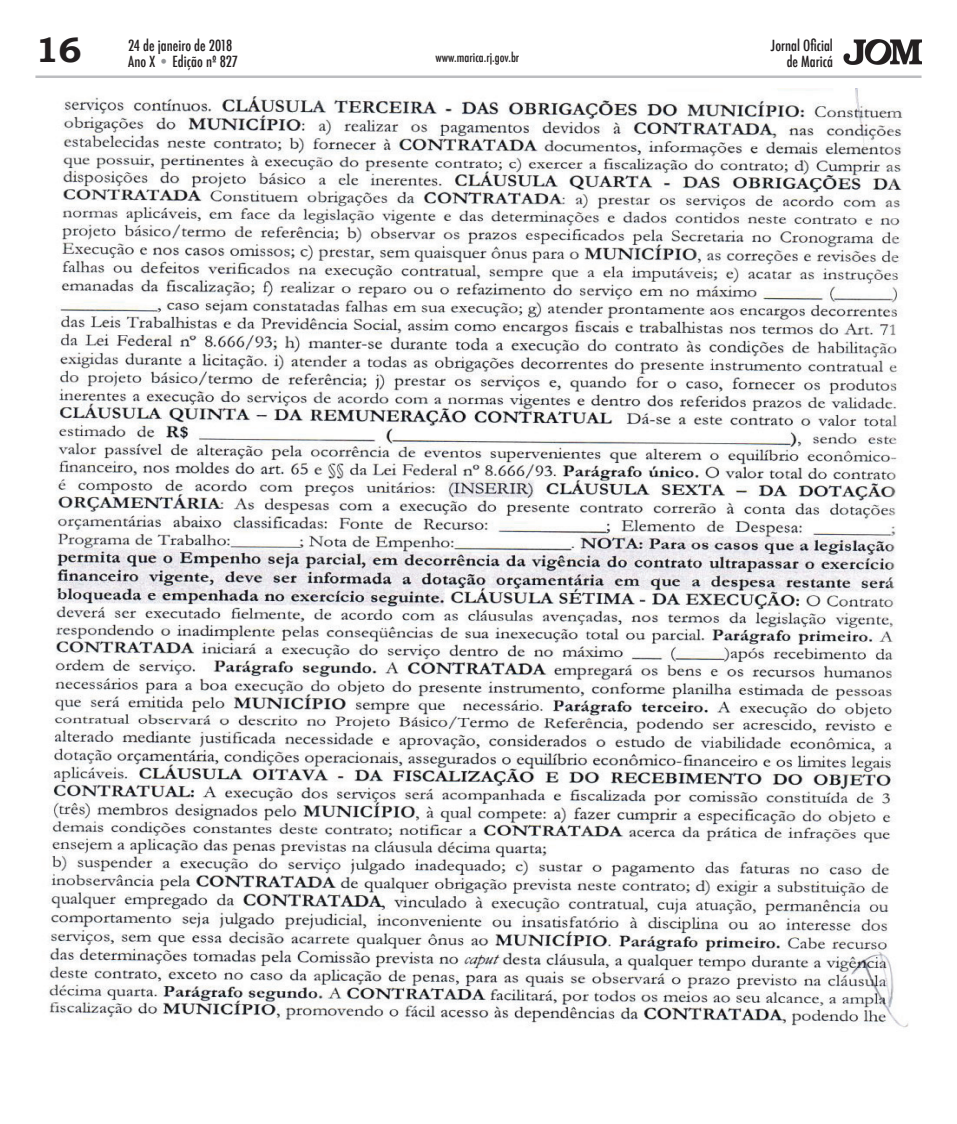
<style>
.page{position:relative;width:957px;height:1124px;background:#fff}
.page>*{position:absolute;margin:0;border:0;box-sizing:border-box;transform-origin:0 0}
.t1{font:700 35px "Bookman Old Style";color:#231f20}
.t2{font:500 condensed 15px/15.6px "Futura";color:#231f20;text-align:right}
.t3{font:500 condensed 12.5px "Futura";color:#231f20}
.s1{color:#939598}
</style>
<div class="page">
<img style="left:843px;top:39px;width:78px;height:26px">
<hr style="left:35px;top:75px;width:886px;height:3px;background:#bcbdc0">
<img style="left:48px;top:89px;width:861px;height:939px">
<h1 class="t1" style="left:35px;top:25px;width:48px">16</h1>
<p class="t2" style="left:128px;top:38px;width:105px">24 de janeiro de 2018</p>
<p class="t2" style="left:128px;top:54px;width:111px">Ano X <span class="s1">•</span> Edição nº 827</p>
<p class="t3" style="left:435px;top:50px;width:85px">www.marica.rj.gov.br</p>
<p class="t2" style="left:771px;top:38px;width:63px">Jornal Oficial de Maricá</p>
</div>
